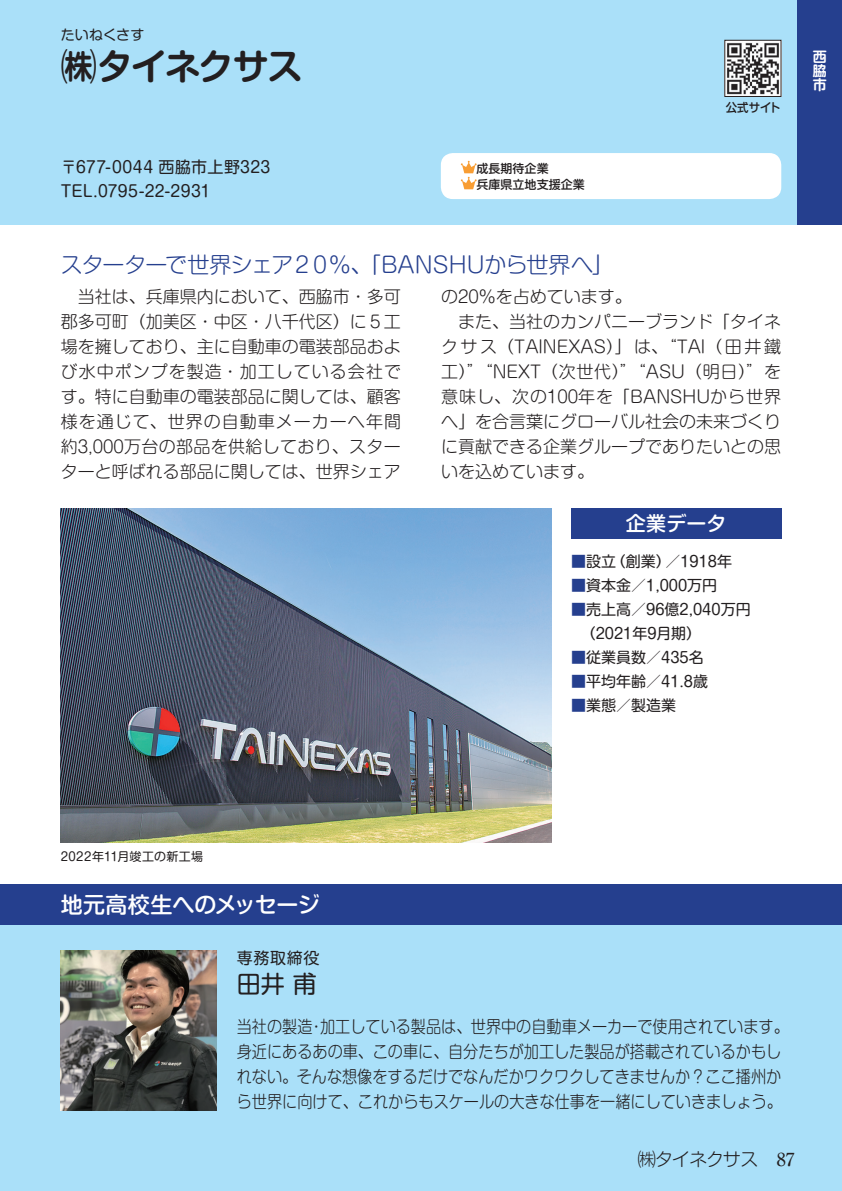
<style>
.page{position:relative;width:842px;height:1191px;background:#fff}
.page>*{position:absolute;margin:0;border:0;box-sizing:border-box;transform-origin:0 0}
.t1{font:700 36px "Shin M Go Pro De";letter-spacing:-.05em;color:#231f20}
.t2{font:24px "Shin M Go Pro";color:#231f20}
.t3{font:300 22px "Shin M Go Pro";letter-spacing:-.02em;color:#253f8e}
.t4{font:500 22px "Shin M Go Pro";letter-spacing:-.005em;color:#fff}
.t5{font:500 20px "Shin M Go Pro";letter-spacing:.005em;color:#fff}
.t6{font:300 18px "Shin M Go Pro";letter-spacing:-.065em;color:#231f20}
.t7{font:500 18px "Ryumin Pro";color:#231f20}
.t8{font:300 17px/25px "Shin M Go Pro";color:#231f20;text-align:justify}
.t9{font:300 17px/25px "Shin M Go Pro";color:#231f20;scale:.89 1}
.t10{font:16px/24px "Shin M Go Pro";letter-spacing:.03em;color:#231f20}
.t11{font:15px/24px "Shin M Go Pro";color:#231f20}
.t12{font:14px "Shin M Go Pro";letter-spacing:.005em;color:#231f20}
.t13{font:700 14px/14px "Shin M Go Pro De";color:#fff;text-align:justify}
.t14{font:500 12px/16px "Shin M Go Pro";color:#231f20}
.t15{font:12px "Shin M Go Pro";letter-spacing:.025em;color:#231f20}
.t16{font:500 12px "Shin M Go Pro";color:#231f20;scale:.95 1}
.s1{color:#253f8e}
</style>
<div class="page">
<div style="left:0;top:884px;width:841px;height:307px;background:#aae0f9"></div>
<div style="left:0;top:884px;width:841px;height:40px;background:#253f8e"></div>
<div style="left:0;top:0;width:841px;height:224px;background:#aae0f9"></div>
<div style="left:797px;top:0;width:44px;height:224px;background:#253f8e"></div>
<img style="left:61px;top:508px;width:490px;height:334px">
<div style="left:441px;top:153px;width:340px;height:46px;background:#fff;border-radius:12px"></div>
<svg style="left:461px;top:161px;width:15px;height:28px"></svg>
<div style="left:571px;top:508px;width:210px;height:30px;background:#253f8e"></div>
<img style="left:61px;top:950px;width:156px;height:160px">
<img style="left:726px;top:42px;width:53px;height:53px">
<div style="left:724px;top:40px;width:57px;height:57px;border:1px solid #231f20"></div>
<p class="t12" style="left:61px;top:24px;width:85px">たいねくさす</p>
<h1 class="t1" style="left:61px;top:37px;width:244px">㈱タイネクサス</h1>
<p class="t10" style="left:61px;top:153px;width:211px">〒677-0044 西脇市上野323<br>TEL.0795-22-2931</p>
<p class="t14" style="left:476px;top:159px;width:109px">成長期待企業<br>兵庫県立地支援企業</p>
<p class="t3" style="left:61px;top:247px;width:554px">スターターで世界シェア２０%、「BANSHUから世界へ」</p>
<p class="t16" style="left:725px;top:97px;width:59px">公式サイト</p>
<p class="t8" style="left:61px;top:282px;width:342px">　当社は、兵庫県内において、西脇市・多可郡多可町（加美区・中区・八千代区）に５工場を擁しており、主に自動車の電装部品および水中ポンプを製造・加工している会社です。特に自動車の電装部品に関しては、顧客様を通じて、世界の自動車メーカーへ年間約3,000万台の部品を供給しており、スターターと呼ばれる部品に関しては、世界シェア</p>
<p class="t8" style="left:441px;top:282px;width:342px;text-align:left">の20％を占めています。<br>　また、当社のカンパニーブランド「タイネクサス（TAINEXAS）」は、“TAI（田井鐵工）”“NEXT（次世代）”“ASU（明日）”を意味し、次の100年を「BANSHUから世界へ」を合言葉にグローバル社会の未来づくりに貢献できる企業グループでありたいとの思いを込めています。</p>
<p class="t5" style="left:625px;top:507px;width:102px">企業データ</p>
<p class="t11" style="left:571px;top:548px;width:162px"><span class="s1">■</span>設立（創業）／1918年</p>
<p class="t11" style="left:571px;top:572px;width:148px"><span class="s1">■</span>資本金／1,000万円</p>
<p class="t11" style="left:571px;top:596px;width:181px"><span class="s1">■</span>売上高／96億2,040万円　（2021年9月期）</p>
<p class="t11" style="left:571px;top:644px;width:134px"><span class="s1">■</span>従業員数／435名</p>
<p class="t11" style="left:571px;top:668px;width:138px"><span class="s1">■</span>平均年齢／41.8歳</p>
<p class="t11" style="left:571px;top:692px;width:106px"><span class="s1">■</span>業態／製造業</p>
<p class="t13" style="left:812px;top:48px;width:15px">西脇市</p>
<p class="t15" style="left:61px;top:847px;width:144px">2022年11月竣工の新工場</p>
<p class="t4" style="left:61px;top:886px;width:260px">地元高校生へのメッセージ</p>
<p class="t10" style="left:237px;top:944px;width:84px">専務取締役</p>
<h2 class="t2" style="left:237px;top:964px;width:81px">田井 甫</h2>
<p class="t9" style="left:237px;top:1012px;width:621px">当社の製造・加工している製品は、世界中の自動車メーカーで使用されています。身近にあるあの車、この車に、自分たちが加工した製品が搭載されているかもしれない。そんな想像をするだけでなんだかワクワクしてきませんか？ここ播州から世界に向けて、これからもスケールの大きな仕事を一緒にしていきましょう。</p>
<p class="t6" style="left:637px;top:1145px;width:122px">㈱タイネクサス</p>
<p class="t7" style="left:776px;top:1145px;width:19px">87</p>
</div>
